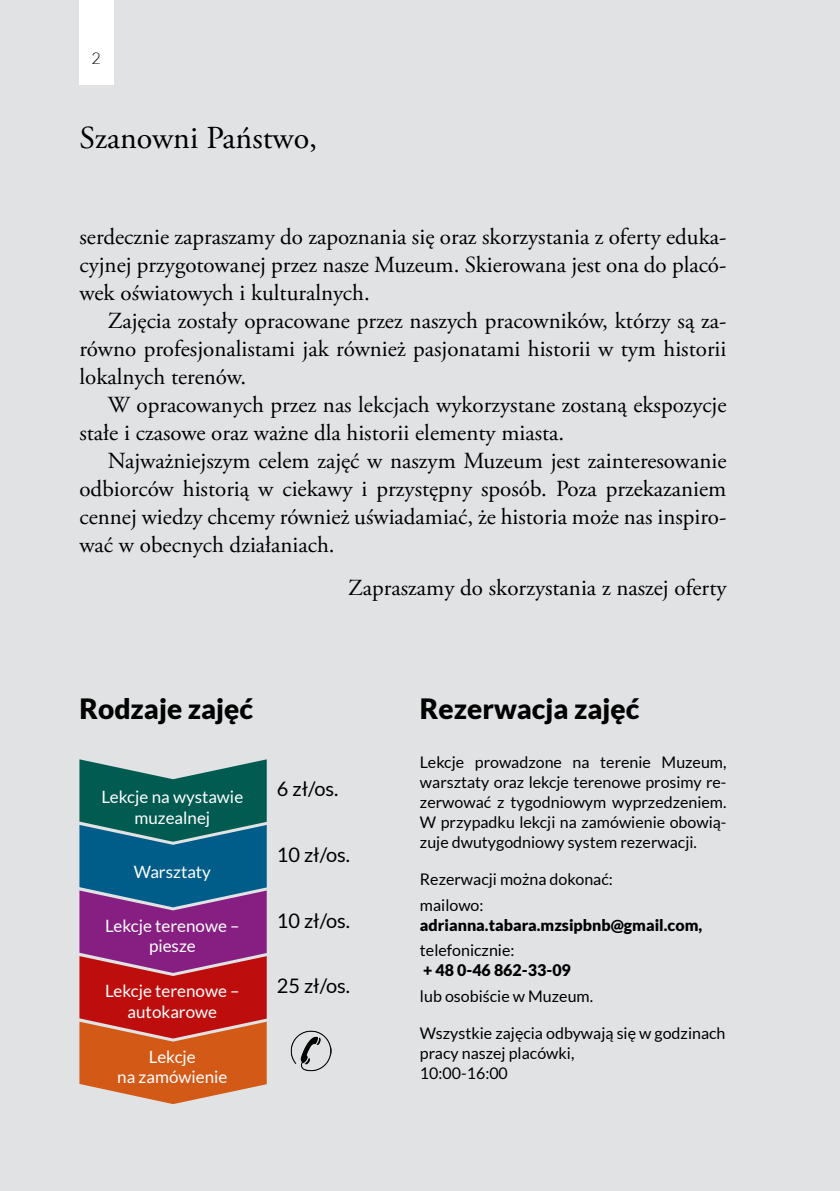
<style>
.page{position:relative;width:840px;height:1191px;background:#fff}
.page>*{position:absolute;margin:0;border:0;box-sizing:border-box;transform-origin:0 0}
.t1{font:32px "Adobe Garamond Pro";color:#000}
.NAglowek_14{font:900 28px "Lato";color:#000}
.t2{font:23px/28px "Adobe Garamond Pro";color:#000;text-align:justify}
.t3{font:20px "Lato";color:#000}
.t4{font:17px/20.4px "Lato";color:#fff;text-align:center}
.t5{font:16px/20px "Lato";color:#000;text-align:justify}
.t6{font:900 16px "Lato";color:#000}
.t7{font:300 16px "Lato";color:#000}
</style>
<div class="page">
<div style="left:0;top:0;width:839px;height:1191px;background:#e0e2e4"></div>
<div style="left:79px;top:0;width:34px;height:84px;background:#fff"></div>
<svg style="left:79px;top:759px;width:187px;height:345px;background:#764f5b"></svg>
<img style="left:290px;top:1030px;width:41px;height:41px">
<p class="t7" style="left:91px;top:50px;width:11px">2</p>
<p class="t1" style="left:79px;top:119px;width:239px">Szanowni Państwo,</p>
<p class="t2" style="left:79px;top:224px;width:648px">serdecznie zapraszamy do zapoznania się oraz skorzystania z oferty eduka&shy;cyjnej przygotowanej przez nasze Muzeum. Skierowana jest ona do placó&shy;wek oświatowych i kulturalnych.</p>
<p class="t2" style="left:79px;top:308px;width:648px;text-indent:28px">Zajęcia zostały opracowane przez naszych pracowników, którzy są za&shy;równo profesjonalistami jak również pasjonatami historii w tym historii lokalnych terenów.</p>
<p class="t2" style="left:79px;top:392px;width:648px;text-indent:28px">W opracowanych przez nas lekcjach wykorzystane zostaną ekspozycje stałe i czasowe oraz ważne dla historii elementy miasta.</p>
<p class="t2" style="left:79px;top:448px;width:648px;text-indent:28px">Najważniejszym celem zajęć w naszym Muzeum jest zainteresowanie odbiorców historią w ciekawy i przystępny sposób. Poza przekazaniem cennej wiedzy chcemy również uświadamiać, że historia może nas inspiro&shy;wać w obecnych działaniach.</p>
<p class="t2" style="left:348px;top:575px;width:379px">Zapraszamy do skorzystania z naszej oferty</p>
<p class="NAglowek_14" style="left:79px;top:693px;width:175px">Rodzaje zajęć</p>
<p class="t4" style="left:101px;top:786px;width:143px">Lekcje na wystawie muzealnej</p>
<p class="t4" style="left:134px;top:861px;width:79px">Warsztaty</p>
<p class="t4" style="left:105px;top:915px;width:136px">Lekcje terenowe – piesze</p>
<p class="t4" style="left:105px;top:980px;width:136px">Lekcje terenowe – autokarowe</p>
<p class="t4" style="left:117px;top:1046px;width:112px">Lekcje<br>na zamówienie</p>
<p class="t3" style="left:277px;top:778px;width:63px">6 zł/os.</p>
<p class="t3" style="left:277px;top:843px;width:75px">10 zł/os.</p>
<p class="t3" style="left:277px;top:909px;width:75px">10 zł/os.</p>
<p class="t3" style="left:277px;top:975px;width:75px">25 zł/os.</p>
<p class="NAglowek_14" style="left:420px;top:693px;width:221px">Rezerwacja zajęć</p>
<p class="t5" style="left:420px;top:752px;width:308px">Lekcje prowadzone na terenie Muzeum, warsztaty oraz lekcje terenowe prosimy re&shy;zerwować z tygodniowym wyprzedzeniem.<br>W przypadku lekcji na zamówienie obowią&shy;zuje dwutygodniowy system rezerwacji.</p>
<p class="t5" style="left:420px;top:869px;width:194px">Rezerwacji można dokonać:</p>
<p class="t5" style="left:420px;top:894px;width:65px">mailowo:</p>
<p class="t6" style="left:420px;top:915px;width:283px">adrianna.tabara.mzsipbnb@gmail.com,</p>
<p class="t5" style="left:420px;top:940px;width:96px">telefonicznie:</p>
<p class="t6" style="left:423px;top:961px;width:149px">+ 48 0-46 862-33-09</p>
<p class="t5" style="left:420px;top:986px;width:174px">lub osobiście w Muzeum.</p>
<p class="t5" style="left:420px;top:1023px;width:307px;text-align:left">Wszystkie zajęcia odbywają się w godzinach pracy naszej placówki,<br>10:00-16:00</p>
</div>
